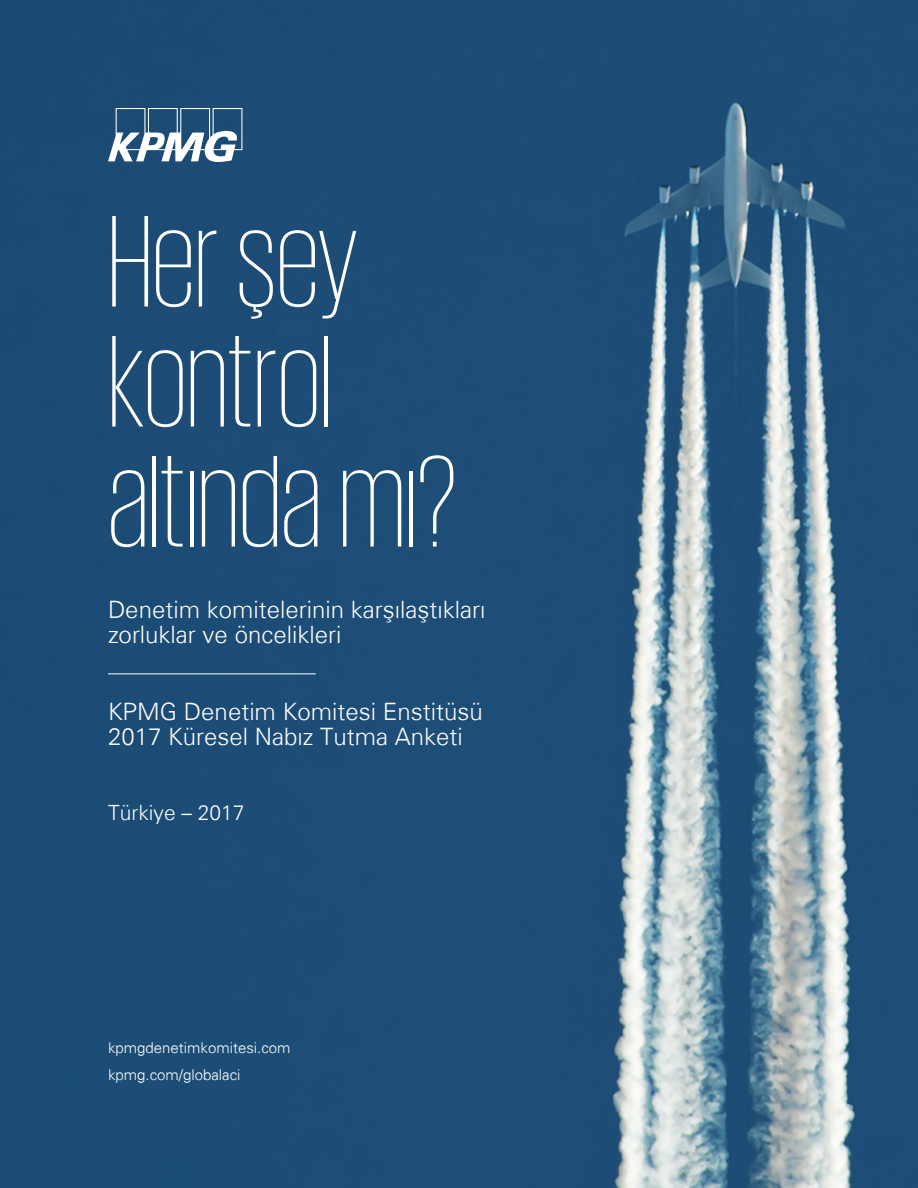
<style>
.page{position:relative;width:918px;height:1188px;background:#fff}
.page>*{position:absolute;margin:0;border:0;box-sizing:border-box;transform-origin:0 0}
.Title_112_pt{font:200 133.5px/120px "KPMG";color:#fff}
.Cover_Subhead_Bold{font:300 24px/25.5px "Universfor KPMG";color:#fff}
.Cover_Subhead{font:300 21px "Universfor KPMG";color:#fff}
.Cover_Copy_10pt_Blue{font:300 15px "Univers 45";color:#fff}
</style>
<div class="page">
<img style="left:0;top:0;width:918px;height:1188px">
<svg style="left:108px;top:108px;width:134px;height:54px"></svg>
<hr style="left:108px;top:674px;width:208px;height:1px;background:#fff">
<h2 class="Title_112_pt" style="left:108px;top:199px;width:351px">Her şey kontrol altında mı?</h2>
<h2 class="Cover_Subhead_Bold" style="left:108px;top:597px;width:379px">Denetim komitelerinin karşılaştıkları zorluklar ve öncelikleri</h2>
<h2 class="Cover_Subhead_Bold" style="left:108px;top:699px;width:376px">KPMG Denetim Komitesi Enstitüsü</h2>
<h2 class="Cover_Subhead_Bold" style="left:108px;top:724px;width:356px">2017 Küresel Nabız Tutma Anketi</h2>
<h2 class="Cover_Subhead" style="left:108px;top:800px;width:138px">Türkiye – 2017</h2>
<h3 class="Cover_Copy_10pt_Blue" style="left:108px;top:1039px;width:184px">kpmgdenetimkomitesi.com</h3>
<h3 class="Cover_Copy_10pt_Blue" style="left:108px;top:1066px;width:134px">kpmg.com/globalaci</h3>
</div>
